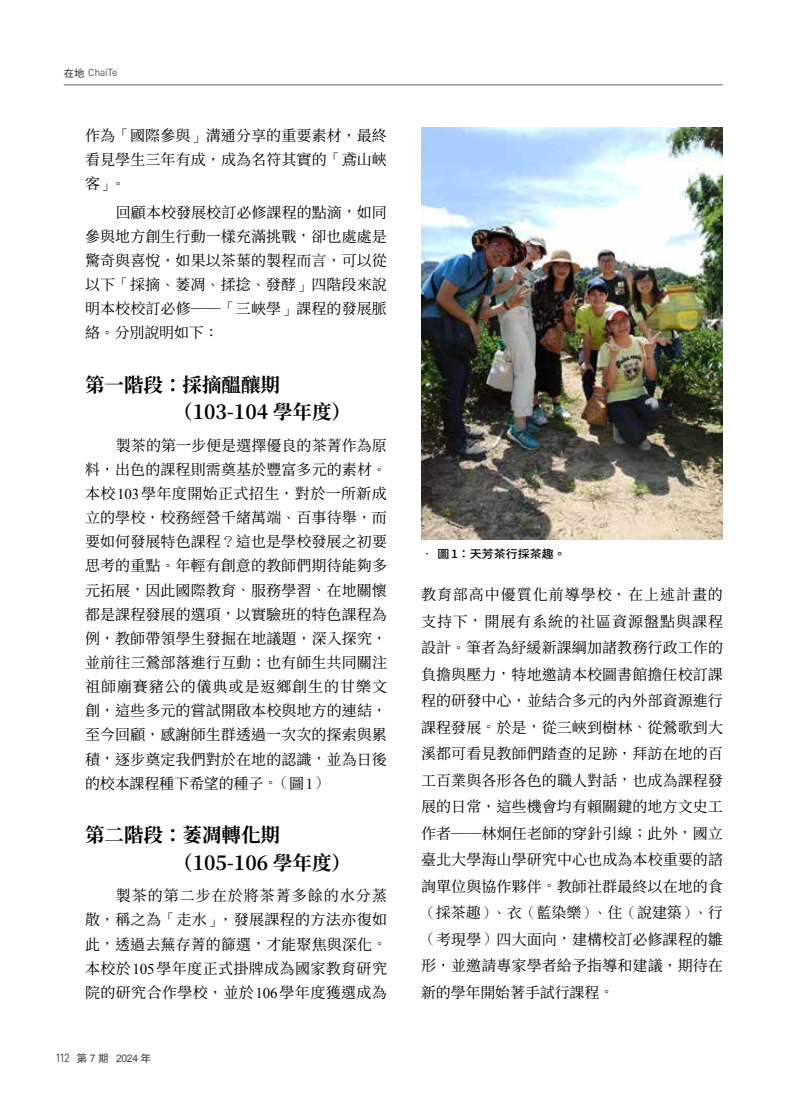
<style>
.page{position:relative;width:808px;height:1106px;background:#fff}
.page>*{position:absolute;margin:0;border:0;box-sizing:border-box;transform-origin:0 0}
.t1{font:700 19.5px/27.2px "Noto Serif CJ Ktc";color:#000}
.t2{font:15px/24.2px "Noto Serif CJ Ktc";letter-spacing:.01em;color:#000;text-align:justify}
.t3{font:15px "DF Ming Std W3";color:#000}
.t4{font:500 11.25px "Noto Sans CJ Kjp";color:#000;scale:1.06 1}
.t5{font:10.5px "Arial";color:#484848}
.t6{font:10.5px "D DIN";color:#484848}
.s1{font-family:"DF Hei Std W7"}
.s2{font-family:"DF Ming Std W3"}
.s3{font-family:"Noto Serif CJ Ktc"}
.s4{font-family:"Times New Roman"}
.s5{font-family:"D DIN";font-size:12px}
</style>
<div class="page">
<img style="left:421px;top:128px;width:302px;height:411px">
<hr style="left:64px;top:85px;width:659px;height:1px;background:#636363">
<p class="t6" style="left:64px;top:67px;width:55px"><span class="s1">在地</span> ChaiTe</p>
<p class="t2" style="left:85px;top:124px;width:303px">作為<span class="s2">「</span>國際參與<span class="s2">」</span>溝通分享的重要素材<span class="s2">，</span>最終看見學生三年有成<span class="s2">，</span>成為名符其實的<span class="s2">「</span>鳶山峽</p>
<p class="t3" style="left:85px;top:175px;width:42px"><span class="s3">客</span>」。</p>
<p class="t2" style="left:85px;top:200px;width:303px;text-indent:31px">回顧本校發展校訂必修課程的點滴<span class="s2">，</span>如同參與地方創生行動一樣充滿挑戰<span class="s2">，</span>卻也處處是驚奇與喜悅<span class="s2">，</span>如果以茶葉的製程而言<span class="s2">，</span>可以從以下<span class="s2">「</span>採摘<span class="s2">、</span>萎凋<span class="s2">、</span>揉捻<span class="s2">、</span>發酵<span class="s2">」</span>四階段來說明本校校訂必修──<span class="s2">「</span>三峽學<span class="s2">」</span>課程的發展脈絡<span class="s2">。</span>分別說明如下<span class="s2">：</span></p>
<h1 class="t1" style="left:173px;top:371px;width:179px;text-indent:-88px">第一階段：採摘醞釀期（103-104 學年度）</h1>
<p class="t2" style="left:85px;top:433px;width:303px;text-indent:31px">製茶的第一步便是選擇優良的茶菁作為原料<span class="s2">，</span>出色的課程則需奠基於豐富多元的素材<span class="s2">。</span>本校<span class="s4">103</span>學年度開始正式招生<span class="s2">，</span>對於一所新成立的學校<span class="s2">，</span>校務經營千緒萬端<span class="s2">、</span>百事待舉<span class="s2">，</span>而要如何發展特色課程<span class="s2">？</span>這也是學校發展之初要思考的重點<span class="s2">。</span>年輕有創意的教師們期待能夠多元拓展<span class="s2">，</span>因此國際教育<span class="s2">、</span>服務學習<span class="s2">、</span>在地關懷都是課程發展的選項<span class="s2">，</span>以實驗班的特色課程為例<span class="s2">，</span>教師帶領學生發掘在地議題<span class="s2">，</span>深入探究<span class="s2">，</span>並前往三鶯部落進行互動<span class="s2">；</span>也有師生共同關注祖師廟賽豬公的儀典或是返鄉創生的甘樂文創<span class="s2">，</span>這些多元的嘗試開啟本校與地方的連結<span class="s2">，</span>至今回顧<span class="s2">，</span>感謝師生群透過一次次的探索與累積<span class="s2">，</span>逐步奠定我們對於在地的認識<span class="s2">，</span>並為日後的校本課程種下希望的種子<span class="s2">。（</span>圖<span class="s4">1</span><span class="s2">）</span></p>
<h1 class="t1" style="left:173px;top:822px;width:179px;text-indent:-88px">第二階段：萎凋轉化期（105-106 學年度）</h1>
<p class="t2" style="left:85px;top:884px;width:303px;text-indent:31px">製茶的第二步在於將茶菁多餘的水分蒸散<span class="s2">，</span>稱之為<span class="s2">「</span>走水<span class="s2">」，</span>發展課程的方法亦復如此<span class="s2">，</span>透過去蕪存菁的篩選<span class="s2">，</span>才能聚焦與深化<span class="s2">。</span>本校於<span class="s4">105</span>學年度正式掛牌成為國家教育研究院的研究合作學校<span class="s2">，</span>並於<span class="s4">106</span>學年度獲選成為</p>
<p class="t5" style="left:56px;top:1051px;width:96px"><span class="s5">112</span> <span class="s1">第</span> 7 <span class="s1">期</span> 2024<span class="s1">年</span></p>
<p class="t4" style="left:421px;top:547px;width:138px">• 圖 1：天芳茶行採茶趣。</p>
<p class="t2" style="left:421px;top:582px;width:304px;line-height:26.5px">教育部高中優質化前導學校<span class="s2">，</span>在上述計畫的支持下<span class="s2">，</span>開展有系統的社區資源盤點與課程設計<span class="s2">。</span>筆者為紓緩新課綱加諸教務行政工作的負擔與壓力<span class="s2">，</span>特地邀請本校圖書館擔任校訂課程的研發中心<span class="s2">，</span>並結合多元的內外部資源進行課程發展<span class="s2">。</span>於是<span class="s2">，</span>從三峽到樹林<span class="s2">、</span>從鶯歌到大溪都可看見教師們踏查的足跡<span class="s2">，</span>拜訪在地的百工百業與各形各色的職人對話<span class="s2">，</span>也成為課程發展的日常<span class="s2">，</span>這些機會均有賴關鍵的地方文史工作者──林炯任老師的穿針引線<span class="s2">；</span>此外<span class="s2">，</span>國立臺北大學海山學研究中心也成為本校重要的諮詢單位與協作夥伴<span class="s2">。</span>教師社群最終以在地的食<span class="s2">（</span>採茶趣<span class="s2">）、</span>衣<span class="s2">（</span>藍染樂<span class="s2">）、</span>住<span class="s2">（</span>說建築<span class="s2">）、</span>行<span class="s2">（</span>考現學<span class="s2">）</span>四大面向<span class="s2">，</span>建構校訂必修課程的雛形<span class="s2">，</span>並邀請專家學者給予指導和建議<span class="s2">，</span>期待在新的學年開始著手試行課程<span class="s2">。</span></p>
</div>
